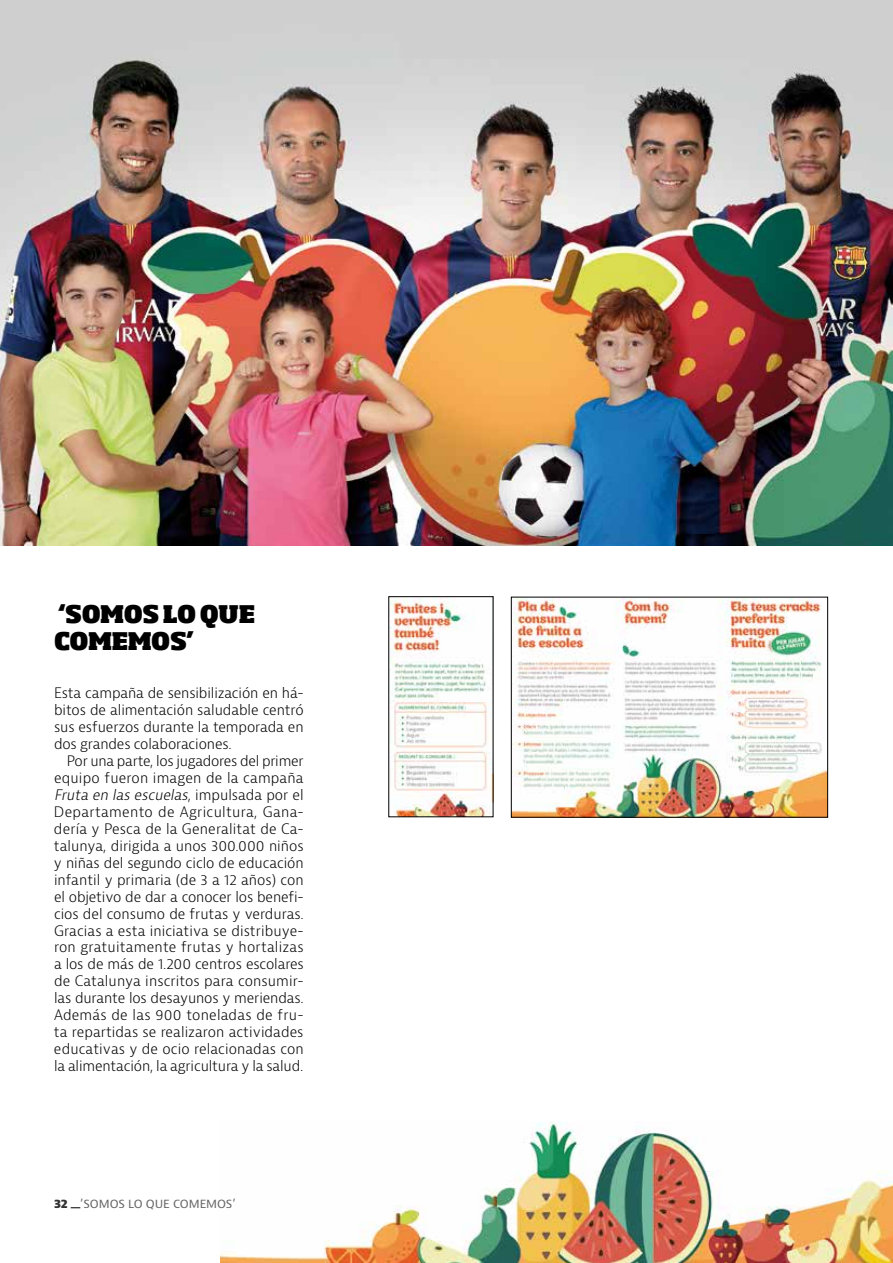
<style>
.page{position:relative;width:893px;height:1263px;background:#fff}
.page>*{position:absolute;margin:0;border:0;box-sizing:border-box;transform-origin:0 0}
.t1{font:800 24px/27px "Soho Std";letter-spacing:-.02em;color:#000}
.t2{font:300 14.1px/17px "Bernina Sans";letter-spacing:-.01em;color:#000;text-align:justify}
.t3{font:12px "Bernina Sans";letter-spacing:-.01em;color:#666}
.s1{font-style:italic}
.s2{font-weight:800;color:#333}
</style>
<div class="page">
<img style="left:391px;top:598px;width:100px;height:217px">
<img style="left:513px;top:599px;width:313px;height:216px">
<div style="left:511px;top:597px;width:317px;height:220px;border:1px solid #000"></div>
<img style="left:0;top:0;width:893px;height:546px">
<img style="left:221px;top:1121px;width:672px;height:142px">
<h1 class="t1" style="left:54px;top:599px;width:203px">‘SOMOS LO QUE<br>COMEMOS’</h1>
<p class="t2" style="left:54px;top:685px;width:251px">Esta campaña de sensibilización en há&shy;bitos de alimentación saludable centró sus esfuerzos durante la temporada en dos grandes colaboraciones.</p>
<p class="t2" style="left:54px;top:753px;width:251px;text-indent:13px">Por una parte, los jugadores del primer equipo fueron imagen de la campaña <span class="s1">Fruta en las escuelas</span>, i m p u l s ad a p o r e l Departamento de Agricultura, Gana&shy;dería y Pesca de la Generalitat de Ca&shy;talunya, dirigida a unos 300.000 niños y niñas del segundo ciclo de educación infantil y primaria (de 3 a 12 años) con el objetivo de dar a conocer los benefi&shy;cios del consumo de frutas y verduras.<br>Gracias a esta iniciativa se distribuye&shy;ron gratuitamente frutas y hortalizas a los de más de 1.200 centros escolares de Catalunya inscritos para consumir&shy;las durante los desayunos y meriendas.<br>Además de las 900 toneladas de fru&shy;ta repartidas se realizaron actividades educativas y de ocio relacionadas con la alimentación, la agricultura y la salud.</p>
<p class="t3" style="left:54px;top:1196px;width:183px"><span class="s2">32</span> ’SOMOS LO QUE COMEMOS’</p>
</div>
